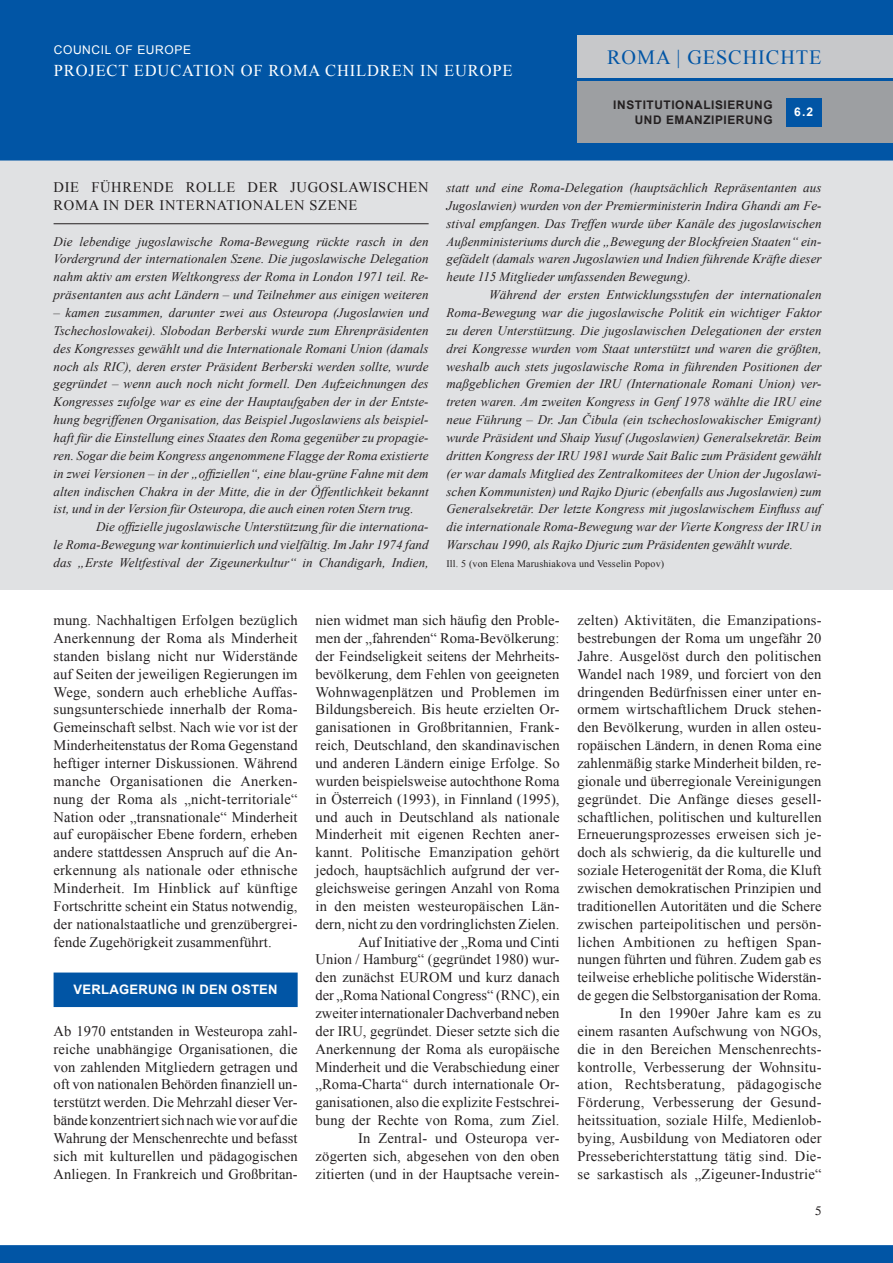
<style>
.page{position:relative;width:893px;height:1263px;background:#fff}
.page>*{position:absolute;margin:0;border:0;box-sizing:border-box;transform-origin:0 0}
.t1{font:20.25px "Times New Roman";letter-spacing:.045em;color:#0155a5}
.t2{font:16.5px "Times New Roman";letter-spacing:.05em;color:#fff}
.t3{font:14.55px/17.9px "Times New Roman";letter-spacing:.01em;color:#231f20;text-align:justify}
.t4{font:14.55px/17.9px "Times New Roman";letter-spacing:.045em;color:#231f20}
.t5{font:italic 13.05px/17.9px "Times New Roman";letter-spacing:.005em;color:#231f20;text-align:justify}
.t6{font:700 13.05px "Arial";letter-spacing:.02em;color:#fff}
.t7{font:12px "Arial";letter-spacing:.05em;color:#fff}
.t8{font:700 12px "Arial";color:#fff}
.t9{font:700 11.85px/15px "Arial";letter-spacing:.05em;color:#231f20;text-align:right}
.t10{font:10.05px "Times New Roman";letter-spacing:.015em;color:#231f20}
</style>
<div class="page">
<div style="left:0;top:153px;width:893px;height:436px;background:#e0e1e3"></div>
<div style="left:0;top:0;width:893px;height:161px;background:#0155a5"></div>
<div style="left:577px;top:81px;width:316px;height:62px;background:#9d9fa2"></div>
<div style="left:577px;top:36px;width:316px;height:42px;background:#c7c8ca"></div>
<div style="left:786px;top:98px;width:35px;height:28px;background:#0155a5"></div>
<div style="left:0;top:1245px;width:893px;height:18px;background:#0155a5"></div>
<div style="left:54px;top:972px;width:244px;height:35px;background:#0155a5"></div>
<hr style="left:54px;top:223px;width:375px;height:1px;background:#231f20">
<p class="t7" style="left:54px;top:42px;width:137px">COUNCIL OF EUROPE</p>
<p class="t2" style="left:54px;top:59px;width:460px">Project Education of Roma Children in Europe</p>
<h1 class="t1" style="left:607px;top:44px;width:216px">Roma | Geschichte</h1>
<p class="t8" style="left:794px;top:104px;width:21px">6.2</p>
<p class="t9" style="left:613px;top:98px;width:161px">INSTITUTIONALISIERUNG<br>UND EMANZIPIERUNG</p>
<p class="t4" style="left:54px;top:178px;width:377px">Die führende Rolle der jugoslawischen<br>Roma in der internationalen Szene</p>
<p class="t5" style="left:54px;top:232px;width:377px">Die lebendige jugoslawische Roma-Bewegung rückte rasch in den Vordergrund der internationalen Szene. Die jugoslawische Delegation nahm aktiv am ersten Weltkongress der Roma in London 1971 teil. Re&shy;präsentanten aus acht Ländern – und Teilnehmer aus einigen weiteren</p>
<p class="t5" style="left:54px;top:303px;width:377px">– kamen zusammen, darunter zwei aus Osteuropa (Jugoslawien und Tschechoslowakei). Slobodan Berberski wurde zum Ehrenpräsidenten des Kongresses gewählt und die Internationale Romani Union (damals noch als RIC), deren erster Präsident Berberski werden sollte, wurde gegründet – wenn auch noch nicht formell. Den Aufzeichnungen des Kongresses zufolge war es eine der Hauptaufgaben der in der Entste&shy;hung begriffenen Organisation, das Beispiel Jugoslawiens als beispiel&shy;haft für die Einstellung eines Staates den Roma gegenüber zu propagie&shy;ren. Sogar die beim Kongress angenommene Flagge der Roma existierte in zwei Versionen – in der „offiziellen“, eine blau-grüne Fahne mit dem alten indischen Chakra in der Mitte, die in der Öffentlichkeit bekannt ist, und in der Version für Osteuropa, die auch einen roten Stern trug.</p>
<p class="t5" style="left:54px;top:518px;width:377px;text-indent:43px">Die offizielle jugoslawische Unterstützung für die internationa&shy;le Roma-Bewegung war kontinuierlich und vielfältig. Im Jahr 1974 fand das „Erste Weltfestival der Zigeunerkultur“ in Chandigarh, Indien,</p>
<p class="t5" style="left:446px;top:178px;width:377px">statt und eine Roma-Delegation (hauptsächlich Repräsentanten aus Jugoslawien) wurden von der Premierministerin Indira Ghandi am Fe&shy;stival empfangen. Das Treffen wurde über Kanäle des jugoslawischen Außenministeriums durch die „Bewegung der Blockfreien Staaten“ ein&shy;gefädelt (damals waren Jugoslawien und Indien führende Kräfte dieser heute 115 Mitglieder umfassenden Bewegung).</p>
<p class="t5" style="left:446px;top:285px;width:377px;text-indent:43px">Während der ersten Entwicklungsstufen der internationalen Roma-Bewegung war die jugoslawische Politik ein wichtiger Faktor zu deren Unterstützung. Die jugoslawischen Delegationen der ersten drei Kongresse wurden vom Staat unterstützt und waren die größten, weshalb auch stets jugoslawische Roma in führenden Positionen der maßgeblichen Gremien der IRU (Internationale Romani Union) ver&shy;treten waren. Am zweiten Kongress in Genf 1978 wählte die IRU eine neue Führung – Dr. Jan Čibula (ein tschechoslowakischer Emigrant) wurde Präsident und Shaip Yusuf (Jugoslawien) Generalsekretär. Beim dritten Kongress der IRU 1981 wurde Sait Balic zum Präsident gewählt (er war damals Mitglied des Zentralkomitees der Union der Jugoslawi&shy;schen Kommunisten) und Rajko Djuric (ebenfalls aus Jugoslawien) zum Generalsekretär. Der letzte Kongress mit jugoslawischem Einfluss auf die internationale Roma-Bewegung war der Vierte Kongress der IRU in Warschau 1990, als Rajko Djuric zum Präsidenten gewählt wurde.</p>
<p class="t10" style="left:446px;top:557px;width:219px">Ill. 5 (von Elena Marushiakova und Vesselin Popov)</p>
<p class="t3" style="left:54px;top:611px;width:246px">mung. Nachhaltigen Erfolgen bezüglich Anerkennung der Roma als Minderheit standen bislang nicht nur Widerstände auf Seiten der jeweiligen Regierungen im Wege, sondern auch erhebliche Auffas&shy;sungsunterschiede innerhalb der Roma-Gemeinschaft selbst. Nach wie vor ist der Minderheitenstatus der Roma Gegenstand heftiger interner Diskussionen. Während manche Organisationen die Anerken&shy;nung der Roma als „nicht-territoriale“ Nation oder „transnationale“ Minderheit auf europäischer Ebene fordern, erheben andere stattdessen Anspruch auf die An&shy;erkennung als nationale oder ethnische Minderheit. Im Hinblick auf künftige Fortschritte scheint ein Status notwendig, der nationalstaatliche und grenzübergrei&shy;fende Zugehörigkeit zusammenführt.</p>
<p class="t6" style="left:74px;top:981px;width:206px">VERLAGERUNG IN DEN OSTEN</p>
<p class="t3" style="left:54px;top:1022px;width:246px">Ab 1970 entstanden in Westeuropa zahl&shy;reiche unabhängige Organisationen, die von zahlenden Mitgliedern getragen und oft von nationalen Behörden finanziell un&shy;terstützt werden. Die Mehrzahl dieser Ver&shy;bände konzentriert sich nach wie vor auf die Wahrung der Menschenrechte und befasst sich mit kulturellen und pädagogischen Anliegen. In Frankreich und Großbritan-</p>
<p class="t3" style="left:315px;top:611px;width:246px">nien widmet man sich häufig den Proble-</p>
<p class="t3" style="left:315px;top:629px;width:245px">men der „fahrenden“ Roma-Bevölkerung:</p>
<p class="t3" style="left:315px;top:647px;width:246px">der Feindseligkeit seitens der Mehrheits-</p>
<p class="t3" style="left:315px;top:665px;width:245px">bevölkerung, dem Fehlen von geeigneten</p>
<p class="t3" style="left:315px;top:682px;width:245px">Wohnwagenplätzen und Problemen im</p>
<p class="t3" style="left:315px;top:700px;width:246px">Bildungsbereich. Bis heute erzielten Or-</p>
<p class="t3" style="left:315px;top:718px;width:246px">ganisationen in Großbritannien, Frank-</p>
<p class="t3" style="left:315px;top:736px;width:246px">reich, Deutschland, den skandinavischen</p>
<p class="t3" style="left:315px;top:754px;width:246px">und anderen Ländern einige Erfolge. So</p>
<p class="t3" style="left:316px;top:772px;width:246px">wurden beispielsweise autochthone Roma</p>
<p class="t3" style="left:316px;top:790px;width:246px">in Österreich (1993), in Finnland (1995),</p>
<p class="t3" style="left:316px;top:807px;width:246px">und auch in Deutschland als nationale</p>
<p class="t3" style="left:316px;top:825px;width:246px">Minderheit mit eigenen Rechten aner-</p>
<p class="t3" style="left:315px;top:843px;width:246px">kannt. Politische Emanzipation gehört</p>
<p class="t3" style="left:315px;top:861px;width:246px">jedoch, hauptsächlich aufgrund der ver-</p>
<p class="t3" style="left:315px;top:879px;width:246px">gleichsweise geringen Anzahl von Roma</p>
<p class="t3" style="left:315px;top:897px;width:246px">in den meisten westeuropäischen Län-</p>
<p class="t3" style="left:315px;top:915px;width:245px">dern, nicht zu den vordringlichsten Zielen.</p>
<p class="t3" style="left:358px;top:932px;width:203px">Auf Initiative der „Roma und Cinti</p>
<p class="t3" style="left:315px;top:950px;width:246px">Union / Hamburg“ (gegründet 1980) wur-</p>
<p class="t3" style="left:315px;top:968px;width:96px">den zunächst EUROM</p>
<p class="t3" style="left:315px;top:968px;width:246px;text-indent:143px">und kurz danach der „Roma National Congress“ (RNC</p>
<p class="t3" style="left:315px;top:986px;width:246px;text-align:right">), ein<br>zweiter internationaler Dachverband neben der IRU, gegründet. Dieser setzte sich die Anerkennung der Roma als europäische Minderheit und die Verabschiedung einer „Roma-Charta“ durch internationale Or&shy;ganisationen, also die explizite Festschrei&shy;bung der Rechte von Roma, zum Ziel.<br>In Zentral- und Osteuropa ver&shy;zögerten sich, abgesehen von den oben zitierten (und in der Hauptsache verein-</p>
<p class="t3" style="left:577px;top:611px;width:246px;text-align:right">zelten) Aktivitäten, die Emanzipations&shy;bestrebungen der Roma um ungefähr 20<br>Jahre. Ausgelöst durch den politischen Wandel nach 1989, und forciert von den dringenden Bedürfnissen einer unter en&shy;ormem wirtschaftlichem Druck stehen&shy;den Bevölkerung, wurden in allen osteu&shy;ropäischen Ländern, in denen Roma eine zahlenmäßig starke Minderheit bilden, re&shy;gionale und überregionale Vereinigungen gegründet. Die Anfänge dieses gesell&shy;schaftlichen, politischen und kulturellen Erneuerungsprozesses erweisen sich je&shy;doch als schwierig, da die kulturelle und soziale Heterogenität der Roma, die Kluft zwischen demokratischen Prinzipien und traditionellen Autoritäten und die Schere zwischen parteipolitischen und persön&shy;lichen Ambitionen zu heftigen Span&shy;nungen führten und führen. Zudem gab es teilweise erhebliche politische Widerstän&shy;de gegen die Selbstorganisation der Roma.<br>In den 1990er Jahre kam es zu<br>einem rasanten Aufschwung von NGOs, die in den Bereichen Menschenrechts&shy;kontrolle, Verbesserung der Wohnsitu&shy;ation, Rechtsberatung, pädagogische Förderung, Verbesserung der Gesund&shy;heitssituation, soziale Hilfe, Medienlob&shy;bying, Ausbildung von Mediatoren oder Presseberichterstattung tätig sind. Die&shy;se sarkastisch als „Zigeuner-Industrie“</p>
</div>
